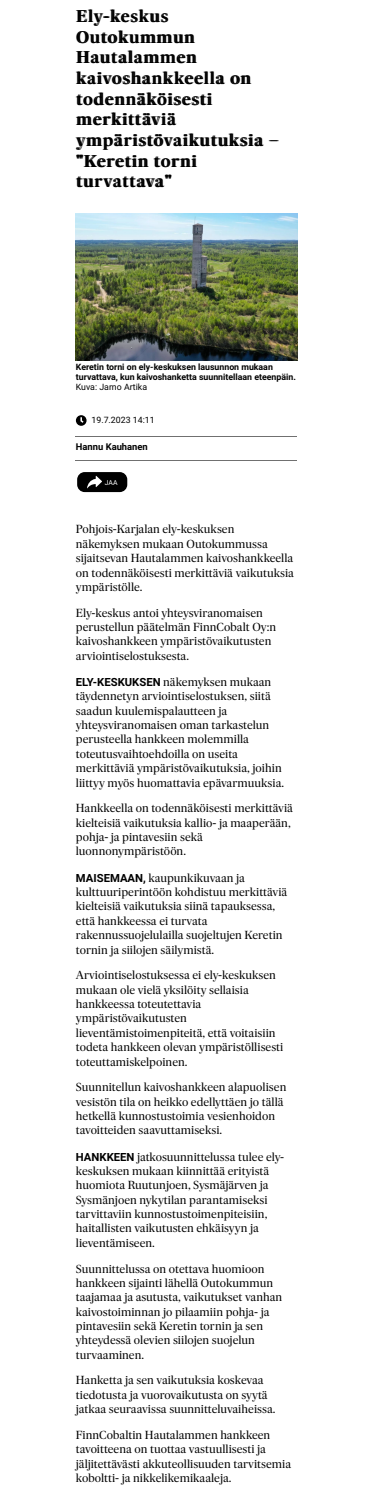
<style>
.page{position:relative;width:373px;height:1503px;background:#fff}
.page>*{position:absolute;margin:0;border:0;box-sizing:border-box;transform-origin:0 0}
.t1{font:500 16.25px/20.6px "Majrit Dk";letter-spacing:.06em;color:#000}
.t2{font:11.25px/14.4px "Majrit Hd";color:#000}
.t3{font:700 9.38px "Roboto";color:#000}
.t4{font:700 8.75px/10px "Roboto";color:#000}
.t5{font:8.75px "Roboto";color:#000}
.t6{font:6.88px "Roboto";color:#fff}
.s1{font-weight:400}
.s2{font-family:"Roboto";font-weight:700}
</style>
<div class="page">
<hr style="left:76px;top:436px;width:220px;height:1px;background:#707070">
<hr style="left:76px;top:460px;width:220px;height:1px;background:#707070">
<svg style="left:76px;top:415px;width:10px;height:11px"></svg>
<img style="left:76px;top:213px;width:220px;height:147px">
<div style="left:77px;top:472px;width:50px;height:20px;background:#000;border-radius:8px"></div>
<svg style="left:87px;top:476px;width:15px;height:12px"></svg>
<p class="t1" style="left:77px;top:6px;width:203px">Ely-keskus:<br>Outokummun<br>Hautalammen kaivoshankkeella on todennäköisesti merkittäviä ympäristövaikutuksia – "Keretin torni turvattava"</p>
<p class="t4" style="left:76px;top:362px;width:221px">Keretin torni on ely-keskuksen lausunnon mukaan turvattava, kun kaivoshanketta suunnitellaan eteenpäin.<br><span class="s1">Kuva: Jarno Artika</span></p>
<p class="t5" style="left:91px;top:413px;width:64px">19.7.2023 14:11</p>
<p class="t3" style="left:76px;top:440px;width:73px">Hannu Kauhanen</p>
<p class="t6" style="left:105px;top:477px;width:14px">JAA</p>
<p class="t2" style="left:76px;top:522px;width:219px">Pohjois-Karjalan ely-keskuksen näkemyksen mukaan Outokummussa sijaitsevan Hautalammen kaivoshankkeella on todennäköisesti merkittäviä vaikutuksia ympäristölle.</p>
<p class="t2" style="left:76px;top:605px;width:201px">Ely-keskus antoi yhteysviranomaisen perustellun päätelmän FinnCobalt Oy:n kaivoshankkeen ympäristövaikutusten arviointiselostuksesta.</p>
<p class="t2" style="left:76px;top:674px;width:209px"><span class="s2">ELY-KESKUKSEN</span> näkemyksen mukaan täydennetyn arviointiselostuksen, siitä saadun kuulemispalautteen ja yhteysviranomaisen oman tarkastelun perusteella hankkeen molemmilla toteutusvaihtoehdoilla on useita merkittäviä ympäristövaikutuksia, joihin liittyy myös huomattavia epävarmuuksia.</p>
<p class="t2" style="left:76px;top:801px;width:218px">Hankkeella on todennäköisesti merkittäviä kielteisiä vaikutuksia kallio- ja maaperään, pohja- ja pintavesiin sekä luonnonympäristöön.</p>
<p class="t2" style="left:76px;top:870px;width:212px"><span class="s2">MAISEMAAN,</span> kaupunkikuvaan ja kulttuuriperintöön kohdistuu merkittäviä kielteisiä vaikutuksia siinä tapauksessa, että hankkeessa ei turvata rakennussuojelulailla suojeltujen Keretin tornin ja siilojen säilymistä.</p>
<p class="t2" style="left:76px;top:967px;width:209px">Arviointiselostuksessa ei ely-keskuksen mukaan ole vielä yksilöity sellaisia hankkeessa toteutettavia ympäristövaikutusten lieventämistoimenpiteitä, että voitaisiin todeta hankkeen olevan ympäristöllisesti toteuttamiskelpoinen.</p>
<p class="t2" style="left:76px;top:1079px;width:212px">Suunnitellun kaivoshankkeen alapuolisen vesistön tila on heikko edellyttäen jo tällä hetkellä kunnostustoimia vesienhoidon tavoitteiden saavuttamiseksi.</p>
<p class="t2" style="left:76px;top:1149px;width:209px"><span class="s2">HANKKEEN</span> jatkosuunnittelussa tulee ely&shy;keskuksen mukaan kiinnittää erityistä huomiota Ruutunjoen, Sysmäjärven ja Sysmänjoen nykytilan parantamiseksi tarvittaviin kunnostustoimenpiteisiin, haitallisten vaikutusten ehkäisyyn ja lieventämiseen.</p>
<p class="t2" style="left:76px;top:1261px;width:207px">Suunnittelussa on otettava huomioon hankkeen sijainti lähellä Outokummun taajamaa ja asutusta, vaikutukset vanhan kaivostoiminnan jo pilaamiin pohja- ja pintavesiin sekä Keretin tornin ja sen yhteydessä olevien siilojen suojelun turvaaminen.</p>
<p class="t2" style="left:76px;top:1372px;width:201px">Hanketta ja sen vaikutuksia koskevaa tiedotusta ja vuorovaikutusta on syytä jatkaa seuraavissa suunnitteluvaiheissa.</p>
<p class="t2" style="left:76px;top:1427px;width:216px">FinnCobaltin Hautalammen hankkeen tavoitteena on tuottaa vastuullisesti ja jäljitettävästi akkuteollisuuden tarvitsemia koboltti- ja nikkelikemikaaleja.</p>
</div>
